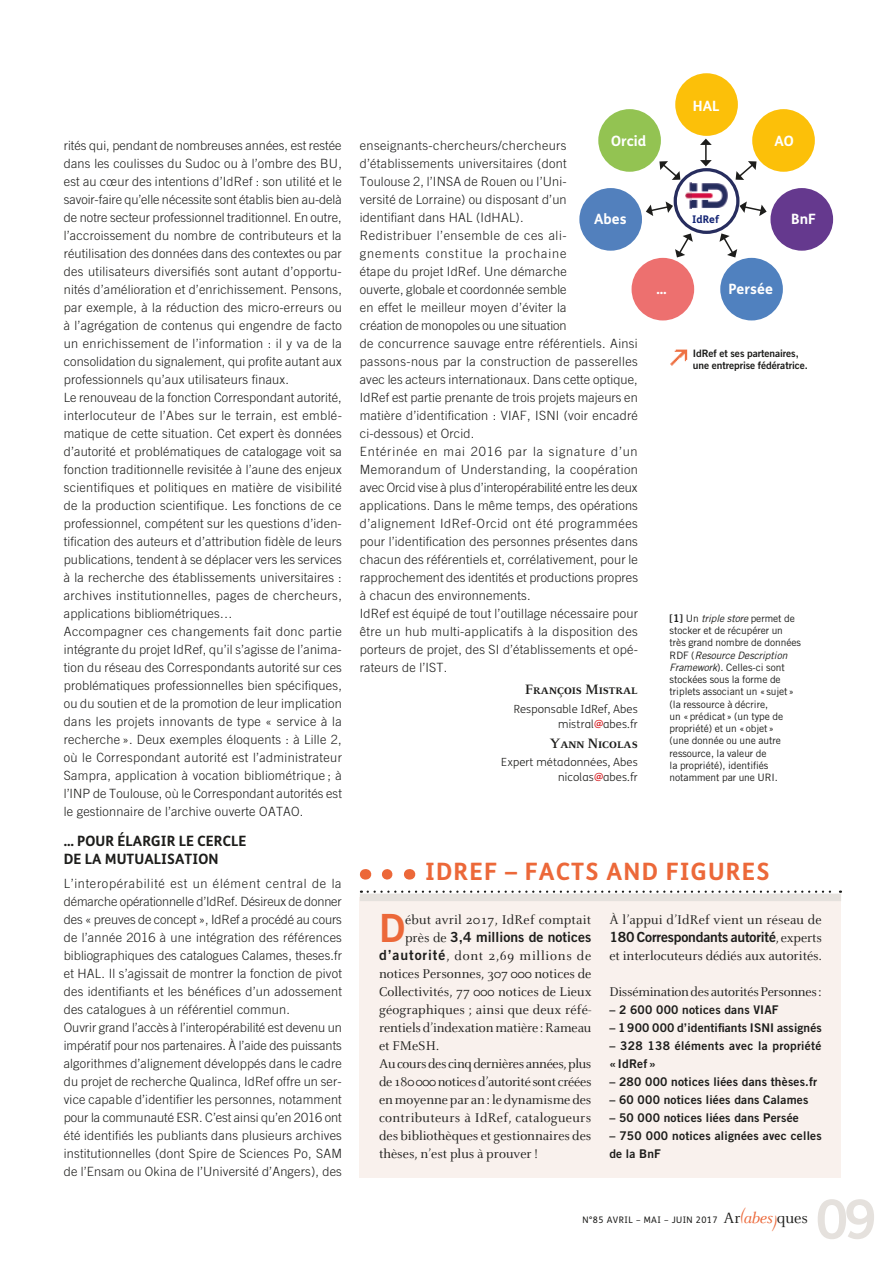
<style>
.page{position:relative;width:893px;height:1263px;background:#fff}
.page>*{position:absolute;margin:0;border:0;box-sizing:border-box;transform-origin:0 0}
.t1{font:54px "Trade Gothic Bold Two";color:#e5e1dd}
.t2{font:38.85px "Trade Gothic Bold Two";color:#ec6839}
.t3{font:700 24px "FS Me";letter-spacing:.05em;color:#ec6839}
.t4{font:700 15px "Celeste Caps";letter-spacing:-.005em;color:#1d1d1b}
.t5{font:700 14.25px/18px "FS Me";letter-spacing:.005em;color:#1d1d1b}
.t6{font:700 14.25px "FS Me";letter-spacing:.005em;color:#fff}
.t7{font:13.95px/18px "Celeste";color:#1d1d1b}
.t8{font:13.95px "Trade Gothic Bold Two";letter-spacing:-.01em;color:#1d1d1b}
.t9{font:13.95px "Celeste";letter-spacing:-.02em;color:#1d1d1b}
.t10{font:300 12.75px/18px "Trade Gothic";letter-spacing:.015em;color:#1d1d1b}
.t11{font:12px/18px "Trade Gothic Bold Two";letter-spacing:.015em;color:#1d1d1b}
.t12{font:300 11.25px/15px "FS Me";letter-spacing:.01em;color:#1d1d1b;text-align:right}
.t13{font:700 10.5px "FS Me";color:#132474}
.t14{font:10.2px/12.3px "Trade Gothic";letter-spacing:-.005em;color:#1d1d1b}
.t15{font:10.2px/12.3px "Trade Gothic Bold Two";letter-spacing:-.005em;color:#1d1d1b}
.t16{font:9px "FS Me";letter-spacing:.05em;color:#1d1d1b}
.s1{font-weight:400;color:#d51c20}
.s2{font-family:"Trade Gothic Bold Two";font-size:10.5px}
.s3{font-style:italic}
.s4{font-family:"Celeste"}
.s5{font-family:"Trade Gothic Bold Two"}
.s6{font-family:"Celeste";font-size:16.5px}
.s7{font-family:"Celeste";font-style:italic;font-size:16.5px;color:#ec6839}
</style>
<div class="page">
<img style="left:670px;top:349px;width:18px;height:17px">
<div style="left:360px;top:897px;width:481px;height:281px;background:#f9f1ed"></div>
<svg style="left:368px;top:890px;width:473px;height:3px"></svg>
<div style="left:360px;top:894px;width:481px;height:7px;background:#e5e1dd"></div>
<svg style="left:387px;top:869px;width:6px;height:10px"></svg>
<div style="left:675px;top:73px;width:63px;height:63px;background:#fcc009;border-radius:50%"></div>
<div style="left:752px;top:109px;width:63px;height:63px;background:#fcc009;border-radius:50%"></div>
<div style="left:770px;top:188px;width:63px;height:63px;background:#65398e;border-radius:50%"></div>
<div style="left:598px;top:109px;width:63px;height:63px;background:#93c352;border-radius:50%"></div>
<div style="left:579px;top:188px;width:63px;height:63px;background:#5280bd;border-radius:50%"></div>
<div style="left:720px;top:258px;width:63px;height:62px;background:#5081bf;border-radius:50%"></div>
<div style="left:632px;top:258px;width:62px;height:62px;background:#ed706f;border-radius:50%"></div>
<svg style="left:646px;top:139px;width:121px;height:118px"></svg>
<img style="left:693px;top:182px;width:30px;height:27px">
<p class="t10" style="left:64px;top:136px;width:280px">rités qui, pendant de nombreuses années, est restée dans les coulisses du Sudoc ou à l’ombre des BU, est au cœur des intentions d’IdRef : son utilité et le savoir-faire qu’elle nécessite sont établis bien au-delà de notre secteur professionnel traditionnel. En outre, l’accroissement du nombre de contributeurs et la réutilisation des données dans des contextes ou par des utilisateurs diversifiés sont autant d’opportu&shy;nités d’amélioration et d’enrichissement. Pensons, par exemple, à la réduction des micro-erreurs ou à l’agrégation de contenus qui engendre de facto un enrichissement de l’information : il y va de la consolidation du signalement, qui profite autant aux professionnels qu’aux utilisateurs finaux.<br>Le renouveau de la fonction Correspondant autorité, interlocuteur de l’Abes sur le terrain, est emblé&shy;matique de cette situation. Cet expert ès données d’autorité et problématiques de catalogage voit sa fonction traditionnelle revisitée à l’aune des enjeux scientifiques et politiques en matière de visibilité de la production scientifique. Les fonctions de ce professionnel, compétent sur les questions d’iden&shy;tification des auteurs et d’attribution fidèle de leurs publications, tendent à se déplacer vers les services à la recherche des établissements universitaires : archives institutionnelles, pages de chercheurs, applications bibliométriques…<br>Accompagner ces changements fait donc partie intégrante du projet IdRef, qu’il s’agisse de l’anima&shy;tion du réseau des Correspondants autorité sur ces problématiques professionnelles bien spécifiques, ou du soutien et de la promotion de leur implication dans les projets innovants de type « service à la recherche ». Deux exemples éloquents : à Lille 2, où le Correspondant autorité est l’administrateur Sampra, application à vocation bibliométrique ; à l’INP de Toulouse, où le Correspondant autorités est le gestionnaire de l’archive ouverte OATAO.</p>
<p class="t5" style="left:64px;top:831px;width:24px">… POUR</p>
<p class="t5" style="left:64px;top:831px;width:143px;text-indent:54px">ÉLARGIR LE CERCLE<br>DE LA MUTU</p>
<p class="t5" style="left:144px;top:849px;width:50px">ALISATION</p>
<p class="t10" style="left:64px;top:874px;width:280px">L’interopérabilité est un élément central de la démarche opérationnelle d’IdRef. Désireux de donner des « preuves de concept », IdRef a procédé au cours de l’année 2016 à une intégration des références bibliographiques des catalogues Calames, theses.fr et HAL. Il s’agissait de montrer la fonction de pivot des identifiants et les bénéfices d’un adossement des catalogues à un référentiel commun.<br>Ouvrir grand l’accès à l’interopérabilité est devenu un impératif pour nos partenaires. À l’aide des puissants algorithmes d’alignement développés dans le cadre du projet de recherche Qualinca, IdRef offre un ser&shy;vice capable d’identifier les personnes, notamment pour la communauté ESR. C’est ainsi qu’en 2016 ont été identifiés les publiants dans plusieurs archives institutionnelles (dont Spire de Sciences Po, SAM de l’Ensam ou Okina de l’Université d’Angers), des</p>
<p class="t6" style="left:693px;top:95px;width:27px">HAL</p>
<p class="t6" style="left:611px;top:130px;width:37px">Orcid</p>
<p class="t6" style="left:774px;top:130px;width:20px">AO</p>
<p class="t10" style="left:360px;top:136px;width:280px">enseignants-chercheurs/chercheurs d’établissements universitaires (dont<br>Toulouse 2, l’INSA de Rouen ou l’Uni-<br>versité de Lorraine) ou disposant d’un<br>identifiant dans HAL (IdHAL).<br>Redistribuer l’ensemble de ces ali-<br>gnements constitue la prochaine<br>étape du projet IdRef. Une démarche<br>ouverte, globale et coordonnée semble<br>en effet le meilleur moyen d’éviter la<br>création de monopoles ou une situation<br>de concurrence sauvage entre référentiels. Ainsi passons-nous par la construction de passerelles avec les acteurs internationaux. Dans cette optique, IdRef est partie prenante de trois projets majeurs en matière d’identification : VIAF, ISNI (voir encadré ci-dessous) et Orcid.<br>Entérinée en mai 2016 par la signature d’un Memorandum of Understanding, la coopération avec Orcid vise à plus d’interopérabilité entre les deux applications. Dans le même temps, des opérations d’alignement IdRef-Orcid ont été programmées pour l’identification des personnes présentes dans chacun des référentiels et, corrélativement, pour le rapprochement des identités et productions propres à chacun des environnements.<br>IdRef est équipé de tout l’outillage nécessaire pour être un hub multi-applicatifs à la disposition des porteurs de projet, des SI d’établissements et opé&shy;rateurs de l’IST.</p>
<p class="t4" style="left:525px;top:681px;width:114px">François Mistral</p>
<p class="t12" style="left:514px;top:701px;width:126px">Responsable IdRef, Abes mistral<span class="s1">@</span>abes.fr</p>
<p class="t4" style="left:550px;top:735px;width:90px">Yann Nicolas</p>
<p class="t12" style="left:501px;top:754px;width:138px">Expert métadonnées, Abes nicolas<span class="s1">@</span>abes.fr</p>
<p class="t6" style="left:594px;top:207px;width:34px">Abes</p>
<p class="t6" style="left:791px;top:207px;width:25px">BnF</p>
<p class="t13" style="left:692px;top:211px;width:29px">IdRef</p>
<p class="t6" style="left:657px;top:278px;width:12px">…</p>
<p class="t6" style="left:728px;top:278px;width:46px">Persée</p>
<p class="t15" style="left:693px;top:347px;width:117px">I dRef et ses partenaires, une entreprise fédératrice.</p>
<p class="t14" style="left:670px;top:612px;width:133px"><span class="s2">[1]</span> Un <span class="s3">triple store</span> permet de stocker et de récupérer un très grand nombre de données<br>RDF (<span class="s3">Resource Description<br>Framework</span>). Celles-ci sont stockées sous la forme de triplets associant un «sujet» (la ressource à décrire,<br>un «prédicat» (un type de propriété) et un «objet»<br>(une donnée ou une autre ressource, la valeur de<br>la propriété), identifiés notamment par une URI.</p>
<h3 class="t3" style="left:425px;top:853px;width:15px">IdR</h3>
<h3 class="t3" style="left:470px;top:853px;width:302px">ef – facts and figures</h3>
<h2 class="t2" style="left:379px;top:904px;width:23px">D</h2>
<p class="t7" style="left:405px;top:911px;width:188px">ébut avril 2017, IdRef comptait</p>
<p class="t8" style="left:405px;top:928px;width:188px"><span class="s4">près de</span> 3,4 millions de notices</p>
<p class="t7" style="left:379px;top:947px;width:214px"><span class="s5">d’autorité</span>, dont 2,69 millions de notices Personnes, 307 000 notices de Collectivités, 77 000 notices de Lieux géographiques ; ainsi que deux réfé&shy;rentiels d’indexation matière: Rameau et FMeSH.<br>Au cours des cinq dernières années, plus de 180 000 notices d’autorité sont créées en moyenne par an : le dynamisme des contributeurs à IdRef, catalogueurs des bibliothèques et gestionnaires des thèses, n’est plus à prouver !</p>
<p class="t7" style="left:609px;top:911px;width:214px">À l’appui d’IdRef vient un réseau de</p>
<p class="t8" style="left:609px;top:928px;width:214px">180 Correspondants autorité<span class="s4">, experts</span></p>
<p class="t7" style="left:609px;top:947px;width:214px">et interlocuteurs dédiés aux autorités.</p>
<p class="t9" style="left:609px;top:984px;width:214px">Dissémination des autorités Personnes :</p>
<p class="t11" style="left:609px;top:1000px;width:171px">– 2 600 000 notices dans VIAF</p>
<p class="t11" style="left:609px;top:1018px;width:148px">– 1900 000 d’identifiants ISNI</p>
<p class="t11" style="left:777px;top:1018px;width:46px">assignés</p>
<p class="t11" style="left:609px;top:1036px;width:214px">– 328 138 éléments avec la propriété « IdRef »</p>
<p class="t11" style="left:609px;top:1072px;width:209px">– 280 000 notices liées dans thèses.fr</p>
<p class="t11" style="left:609px;top:1090px;width:200px">– 60 000 notices liées dans Calames</p>
<p class="t11" style="left:609px;top:1108px;width:191px">– 50 000 notices liées dans Persée</p>
<p class="t11" style="left:609px;top:1126px;width:214px">– 750 000 notices alignées avec celles de la BnF</p>
<p class="t16" style="left:583px;top:1214px;width:227px">n°85 AVRIL – MAI – JUIN 2017 <span class="s6">Ar</span><sup>(</sup><span class="s7">abes)</span><span class="s6">ques</span></p>
<h1 class="t1" style="left:815px;top:1186px;width:63px">09</h1>
</div>
